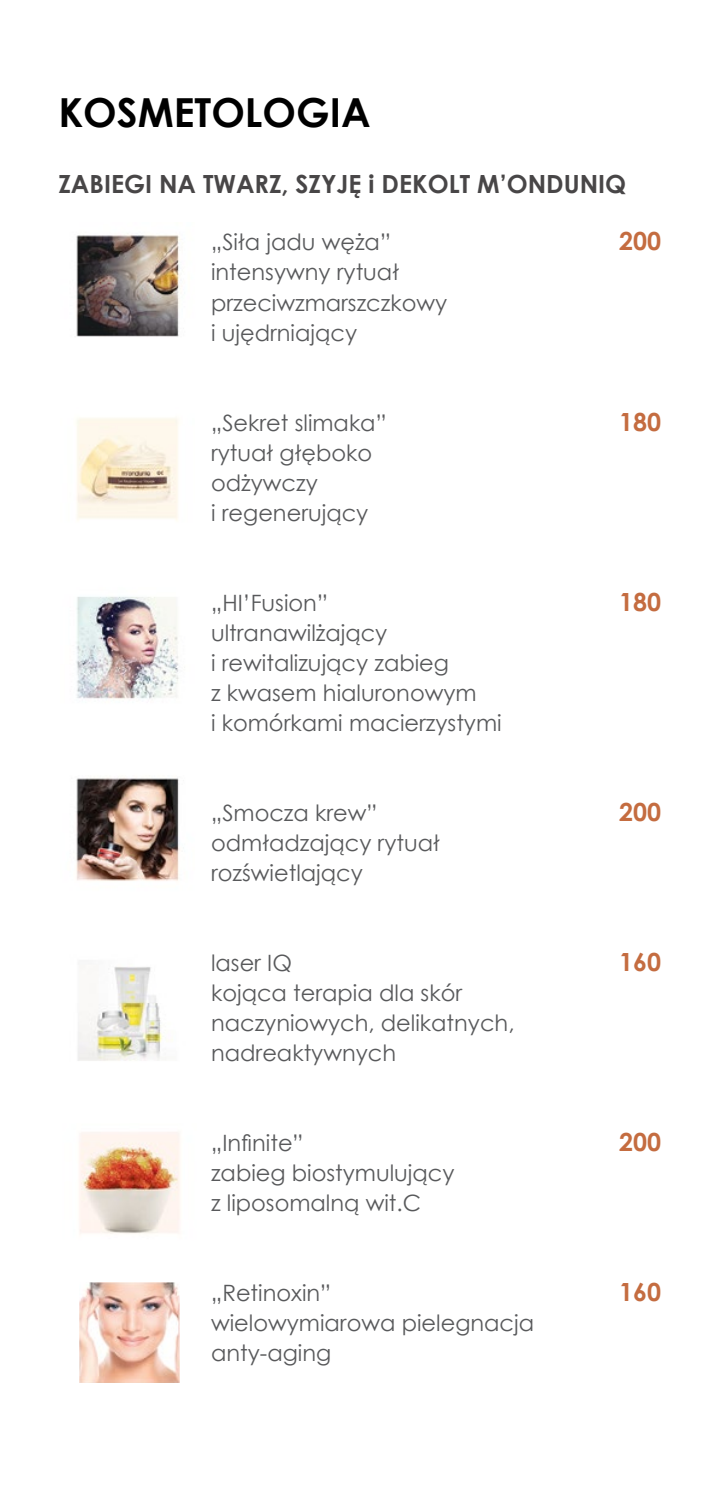
<style>
.page{position:relative;width:709px;height:1489px;background:#fff}
.page>*{position:absolute;margin:0;border:0;box-sizing:border-box;transform-origin:0 0}
.t1{font:700 40px "Century Gothic";color:#000}
.t2{font:700 25px "Century Gothic";color:#484647}
.t3{font:700 25px "Century Gothic";color:#c46c40}
.t4{font:22.5px "Century Gothic";color:#58595b}
</style>
<div class="page">
<img style="left:76px;top:235px;width:104px;height:102px">
<img style="left:76px;top:418px;width:103px;height:102px">
<img style="left:76px;top:596px;width:103px;height:103px">
<img style="left:76px;top:777px;width:104px;height:104px">
<img style="left:78px;top:967px;width:85px;height:94px">
<img style="left:79px;top:1132px;width:101px;height:102px">
<img style="left:79px;top:1282px;width:100px;height:100px">
<p class="t1" style="left:58px;top:82px;width:314px">KOSMETOLOGIA</p>
<p class="t2" style="left:58px;top:165px;width:569px">ZABIEGI NA TWARZ, SZYJĘ i DEKOLT M’ONDUNIQ</p>
<p class="t4" style="left:211px;top:226px;width:181px">„Siła jadu węża”</p>
<p class="t3" style="left:619px;top:222px;width:44px">200</p>
<p class="t4" style="left:211px;top:256px;width:189px">intensywny rytuał</p>
<p class="t4" style="left:211px;top:286px;width:238px">przeciwzmarszczkowy</p>
<p class="t4" style="left:211px;top:316px;width:147px">i ujędrniający</p>
<p class="t4" style="left:211px;top:406px;width:177px">„Sekret slimaka”</p>
<p class="t3" style="left:619px;top:402px;width:44px">180</p>
<p class="t4" style="left:211px;top:436px;width:163px">rytuał głęboko</p>
<p class="t4" style="left:211px;top:466px;width:108px">odżywczy</p>
<p class="t4" style="left:211px;top:496px;width:159px">i regenerujący</p>
<p class="t4" style="left:211px;top:586px;width:118px">„HI’Fusion”</p>
<p class="t3" style="left:619px;top:582px;width:44px">180</p>
<p class="t4" style="left:211px;top:616px;width:178px">ultranawilżający</p>
<p class="t4" style="left:211px;top:646px;width:239px">i rewitalizujący zabieg</p>
<p class="t4" style="left:211px;top:676px;width:267px">z kwasem hialuronowym</p>
<p class="t4" style="left:211px;top:706px;width:292px">i komórkami macierzystymi</p>
<p class="t4" style="left:211px;top:796px;width:168px">„Smocza krew”</p>
<p class="t3" style="left:619px;top:792px;width:44px">200</p>
<p class="t4" style="left:211px;top:826px;width:230px">odmładzający rytuał</p>
<p class="t4" style="left:211px;top:856px;width:153px">rozświetlający</p>
<p class="t4" style="left:211px;top:946px;width:82px">laser IQ</p>
<p class="t3" style="left:619px;top:942px;width:44px">160</p>
<p class="t4" style="left:211px;top:976px;width:253px">kojąca terapia dla skór</p>
<p class="t4" style="left:211px;top:1006px;width:305px">naczyniowych, delikatnych,</p>
<p class="t4" style="left:211px;top:1036px;width:187px">nadreaktywnych</p>
<p class="t4" style="left:211px;top:1126px;width:94px">„Infinite”</p>
<p class="t3" style="left:619px;top:1122px;width:44px">200</p>
<p class="t4" style="left:211px;top:1156px;width:245px">zabieg biostymulujący</p>
<p class="t4" style="left:211px;top:1186px;width:211px">z liposomalną wit.C</p>
<p class="t4" style="left:211px;top:1276px;width:122px">„Retinoxin”</p>
<p class="t3" style="left:619px;top:1272px;width:44px">160</p>
<p class="t4" style="left:211px;top:1306px;width:324px">wielowymiarowa pielegnacja</p>
<p class="t4" style="left:211px;top:1336px;width:122px">anty-aging</p>
</div>
